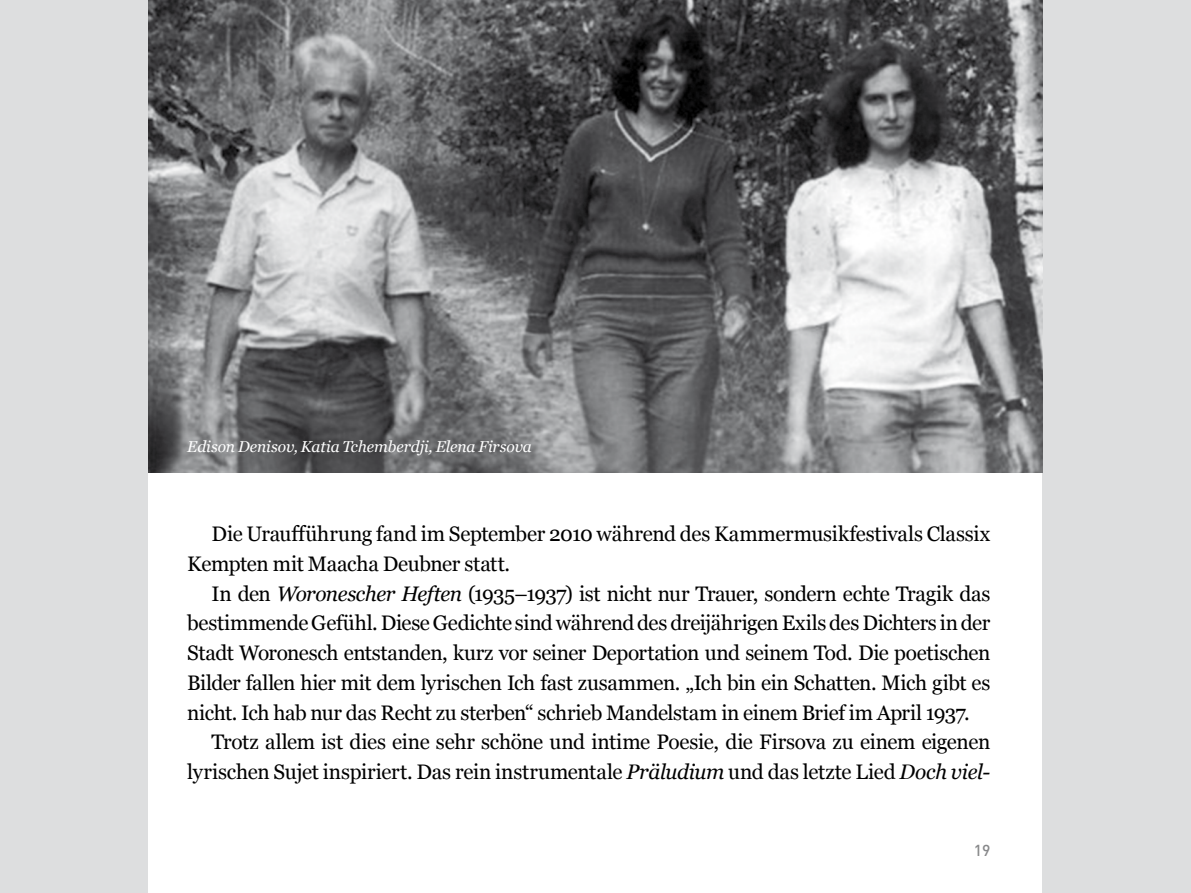
<style>
.page{position:relative;width:1191px;height:893px;background:#dddedf}
.page>*{position:absolute;margin:0;border:0;box-sizing:border-box;transform-origin:0 0}
.t1{font:21px/29.7px "Georgia";letter-spacing:-.02em;color:#000}
.t2{font:italic 15.75px "Georgia";letter-spacing:-.005em;color:#fff}
.t3{font:500 15.75px "DINOT";color:#87888a}
.s1{font-style:italic}
</style>
<div class="page">
<div style="left:149px;top:0;width:893px;height:893px;background:#fff"></div>
<img style="left:149px;top:0;width:893px;height:473px">
<svg style="left:180px;top:432px;width:358px;height:30px;background:#666668"></svg>
<p class="t2" style="left:187px;top:435px;width:346px">Edison Denisov, Katia Tchemberdji, Elena Firsova</p>
<p class="t1" style="left:187px;top:518px;width:804px;text-indent:24px">Die Uraufführung fand im September 2010 während des Kammermusikfestivals Classix<br>Kempten mit Maacha Deubner statt.</p>
<p class="t1" style="left:212px;top:578px;width:780px">In den <span class="s1">Woronescher Heften</span> (1935–1937) ist nicht nur Trauer, sondern echte Tragik das</p>
<p class="t1" style="left:187px;top:607px;width:804px">bestimmende Gefühl. Diese Gedichte sind während des dreijährigen Exils des Dichters in der</p>
<p class="t1" style="left:187px;top:637px;width:804px">Stadt Woronesch entstanden, kurz vor seiner Deportation und seinem Tod. Die poetischen</p>
<p class="t1" style="left:187px;top:667px;width:804px">Bilder fallen hier mit dem lyrischen Ich fast zusammen. „Ich bin ein Schatten. Mich gibt es</p>
<p class="t1" style="left:187px;top:697px;width:784px">nicht. Ich hab nur das Recht zu sterben“ schrieb Mandelstam in einem Brief im April 1937.</p>
<p class="t1" style="left:212px;top:726px;width:780px">Trotz allem ist dies eine sehr schöne und intime Poesie, die Firsova zu einem eigenen</p>
<p class="t1" style="left:187px;top:756px;width:804px">lyrischen Sujet inspiriert. Das rein instrumentale <span class="s1">Präludium</span> und das letzte Lied <span class="s1">Doch viel-</span></p>
<p class="t3" style="left:973px;top:840px;width:18px">19</p>
</div>
